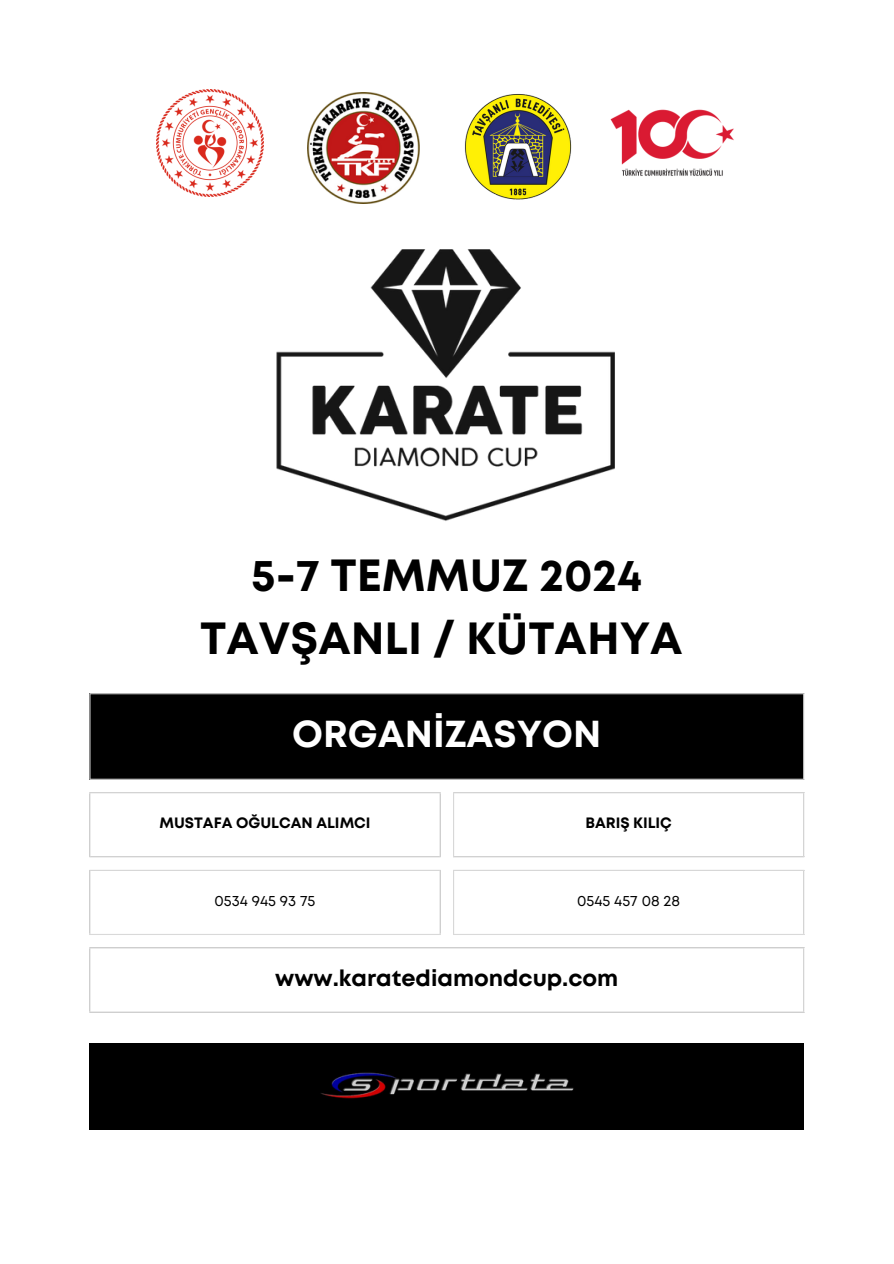
<style>
.page{position:relative;width:894px;height:1264px;background:#fff}
.page>*{position:absolute;margin:0;border:0;box-sizing:border-box;transform-origin:0 0}
.t1{font:700 45px/63px "Mont";color:#000;text-align:center}
.t2{font:700 37.5px "Mont";color:#fff}
.t3{font:700 22.5px "Mont";color:#000}
.t4{font:700 15px "Mont";color:#000}
.t5{font:15px "Mont";color:#000}
</style>
<div class="page">
<img style="left:276px;top:249px;width:339px;height:272px">
<div style="left:89px;top:693px;width:715px;height:86px;background:#000"></div>
<svg style="left:89px;top:792px;width:715px;height:219px"></svg>
<hr style="left:89px;top:694px;width:1px;height:84px;background:#d9d9d9">
<hr style="left:802px;top:694px;width:2px;height:84px;background:#d9d9d9">
<hr style="left:89px;top:693px;width:715px;height:1px;background:#d9d9d9">
<hr style="left:89px;top:778px;width:715px;height:1px;background:#d9d9d9">
<hr style="left:89px;top:793px;width:1px;height:63px;background:#d9d9d9">
<hr style="left:439px;top:793px;width:1px;height:63px;background:#d9d9d9">
<hr style="left:89px;top:792px;width:351px;height:1px;background:#d9d9d9">
<hr style="left:89px;top:856px;width:351px;height:1px;background:#d9d9d9">
<hr style="left:453px;top:793px;width:1px;height:63px;background:#d9d9d9">
<hr style="left:802px;top:793px;width:2px;height:63px;background:#d9d9d9">
<hr style="left:453px;top:792px;width:351px;height:1px;background:#d9d9d9">
<hr style="left:453px;top:856px;width:351px;height:1px;background:#d9d9d9">
<hr style="left:89px;top:871px;width:1px;height:62px;background:#d9d9d9">
<hr style="left:439px;top:871px;width:1px;height:62px;background:#d9d9d9">
<hr style="left:89px;top:869px;width:351px;height:2px;background:#d9d9d9">
<hr style="left:89px;top:933px;width:351px;height:2px;background:#d9d9d9">
<hr style="left:453px;top:871px;width:1px;height:62px;background:#d9d9d9">
<hr style="left:802px;top:871px;width:2px;height:62px;background:#d9d9d9">
<hr style="left:453px;top:869px;width:351px;height:2px;background:#d9d9d9">
<hr style="left:453px;top:933px;width:351px;height:2px;background:#d9d9d9">
<hr style="left:89px;top:948px;width:1px;height:63px;background:#d9d9d9">
<hr style="left:802px;top:948px;width:2px;height:63px;background:#d9d9d9">
<hr style="left:89px;top:947px;width:715px;height:1px;background:#d9d9d9">
<hr style="left:89px;top:1011px;width:715px;height:1px;background:#d9d9d9">
<div style="left:89px;top:1043px;width:714px;height:86px;background:#000"></div>
<img style="left:321px;top:1072px;width:253px;height:27px">
<img style="left:465px;top:94px;width:107px;height:106px">
<img style="left:610px;top:109px;width:124px;height:67px">
<img style="left:157px;top:89px;width:107px;height:107px">
<img style="left:307px;top:93px;width:112px;height:110px">
<p class="t1" style="left:200px;top:547px;width:484px">5-7 TEMMUZ 2024<br>TAVŞANLI / KÜTAHYA</p>
<p class="t2" style="left:292px;top:720px;width:310px">ORGANİZASYON</p>
<p class="t4" style="left:159px;top:817px;width:212px">MUSTAFA OĞULCAN ALIMCI</p>
<p class="t4" style="left:585px;top:817px;width:88px">BARIŞ KILIÇ</p>
<p class="t5" style="left:214px;top:895px;width:102px">0534 945 93 75</p>
<h1 class="t5" style="left:577px;top:895px;width:104px">0545 457 08 28</h1>
<p class="t3" style="left:275px;top:969px;width:344px">www.karatediamondcup.com</p>
</div>
